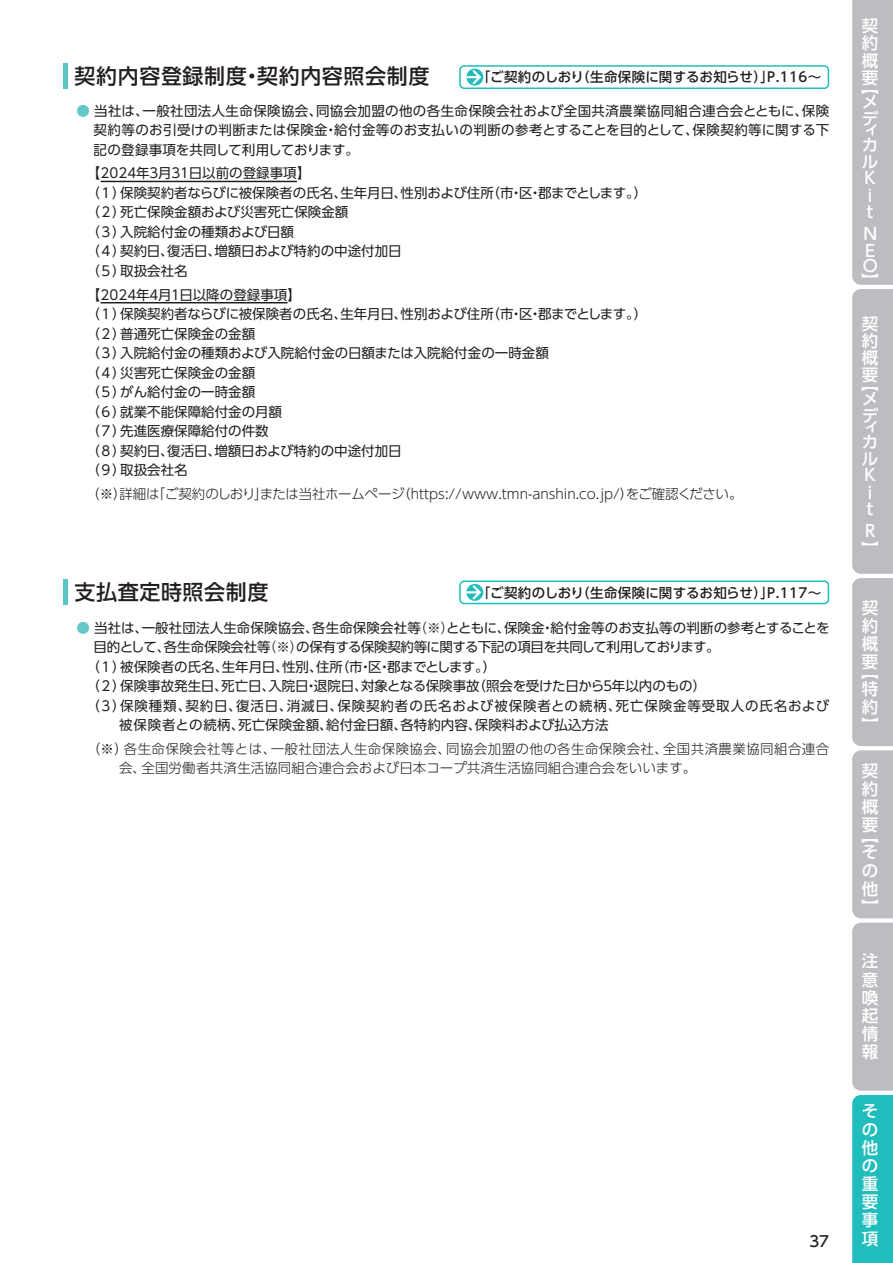
<style>
.page{position:relative;width:893px;height:1263px;background:#fff}
.page>*{position:absolute;margin:0;border:0;box-sizing:border-box;transform-origin:0 0}
.t1{font:500 21px "UD Shin Go NT Pro";letter-spacing:.03em;color:#231f20}
.t2{font:500 16.5px/18.1px "UD Shin Go Pro";color:#fff;text-align:justify}
.t3{font:500 15px "UD Shin Go Pro";color:#231f20}
.t4{font:13.5px/19.5px "UD Shin Go Pro";color:#231f20}
.t5{font:300 13.5px/19.5px "UD Shin Go Pro";letter-spacing:.03em;color:#231f20}
.t6{font:300 13.5px "UD Shin Go Pro";color:#231f20}
.t7{font:500 13.5px "UD Shin Go Pro";letter-spacing:.02em;color:#231f20}
.t8{font:13.5px "UD Shin Go Pro";letter-spacing:.065em;color:#231f20}
.t9{font:13.5px "UD Shin Go Pro";letter-spacing:-.03em;color:#231f20}
.s1{color:#65c7c9}
.s2{font-weight:300}
</style>
<div class="page">
<hr style="left:64px;top:64px;width:4px;height:25px;background:#5ac5c5">
<hr style="left:101px;top:181px;width:196px;height:1px;background:#231f20">
<hr style="left:101px;top:302px;width:187px;height:1px;background:#231f20">
<hr style="left:64px;top:580px;width:4px;height:25px;background:#5ac5c5">
<svg style="left:466px;top:69px;width:17px;height:17px"></svg>
<svg style="left:466px;top:70px;width:15px;height:14px"></svg>
<div style="left:459px;top:65px;width:370px;height:24px;border:2px solid #21bdbd;border-radius:4px"></div>
<svg style="left:466px;top:584px;width:17px;height:17px"></svg>
<svg style="left:466px;top:585px;width:15px;height:14px"></svg>
<div style="left:459px;top:580px;width:370px;height:24px;border:2px solid #21bdbd;border-radius:4px"></div>
<svg style="left:852px;top:0;width:41px;height:1263px;background:#a9bec1"></svg>
<h1 class="t1" style="left:74px;top:59px;width:356px">契約内容登録制度・契約内容照会制度</h1>
<p class="t4" style="left:94px;top:100px;width:737px;text-align:justify;text-indent:-17px"><span class="s1">●</span> 当社は、一般社団法人生命保険協会、同協会加盟の他の各生命保険会社および全国共済農業協同組合連合会とともに、保険契約等のお引受けの判断または保険金・給付金等のお支払いの判断の参考とすることを目的として、保険契約等に関する下記の登録事項を共同して利用しております。</p>
<p class="t4" style="left:86px;top:163px;width:562px">【2024年３月31日以前の登録事項】<br>（1）保険契約者ならびに被保険者の氏名、生年月日、性別および住所（市・区・郡までとします。）（2）死亡保険金額および災害死亡保険金額<br>（3）入院給付金の種類および日額<br>（4）契約日、復活日、増額日および特約の中途付加日<br>（5）取扱会社名</p>
<p class="t4" style="left:86px;top:284px;width:562px">【2024年４月１日以降の登録事項】<br>（1）保険契約者ならびに被保険者の氏名、生年月日、性別および住所（市・区・郡までとします。）（2）普通死亡保険金の金額<br>（3）入院給付金の種類および入院給付金の日額または入院給付金の一時金額<br>（4）災害死亡保険金の金額<br>（5）がん給付金の一時金額<br>（6）就業不能保障給付金の月額<br>（7）先進医療保障給付の件数<br>（8）契約日、復活日、増額日および特約の中途付加日<br>（9）取扱会社名</p>
<p class="t6" style="left:86px;top:483px;width:658px">（※）詳細は「ご契約のしおり」または当社ホームページ（https://www.tmn-anshin.co.jp/）をご確認ください。</p>
<p class="t7" style="left:477px;top:66px;width:346px">「ご契約のしおり（生命保険に関するお知らせ）」P.116～</p>
<h1 class="t1" style="left:74px;top:575px;width:196px">支払査定時照会制度</h1>
<p class="t4" style="left:77px;top:617px;width:754px"><span class="s1">●</span> 当社は、一般社団法人生命保険協会、各生命保険会社等<span class="s2">（※）</span>とともに、保険金・給付金等のお支払等の判断の参考とすることを</p>
<p class="t9" style="left:94px;top:636px;width:627px">目的として、各生命保険会社等<span class="s2">（※）</span>の保有する保険契約等に関する下記の項目を共同して利用しております。</p>
<p class="t4" style="left:86px;top:656px;width:412px">（1）被保険者の氏名、生年月日、性別、住所（市・区・郡までとします。）</p>
<p class="t4" style="left:86px;top:676px;width:621px">（2）保険事故発生日、死亡日、入院日・退院日、対象となる保険事故（照会を受けた日から５年以内のもの）</p>
<p class="t8" style="left:86px;top:694px;width:744px">（3）保険種類、契約日、復活日、消滅日、保険契約者の氏名および被保険者との続柄、死亡保険金等受取人の氏名および</p>
<p class="t4" style="left:119px;top:715px;width:491px">被保険者との続柄、死亡保険金額、給付金日額、各特約内容、保険料および払込方法</p>
<p class="t5" style="left:119px;top:738px;width:712px;text-indent:-32px">（※）各生命保険会社等とは、一般社団法人生命保険協会、同協会加盟の他の各生命保険会社、全国共済農業協同組合連合会、全国労働者共済生活協同組合連合会および日本コープ共済生活協同組合連合会をいいます。</p>
<p class="t7" style="left:477px;top:581px;width:346px">「ご契約のしおり（生命保険に関するお知らせ）」P.117～</p>
<p class="t3" style="left:809px;top:1229px;width:21px">37</p>
<p class="t2" style="left:862px;top:17px;width:18px;line-height:17.1px">契約概要</p>
<p class="t2" style="left:862px;top:78px;width:18px;line-height:16.2px;text-align:left">【メデ</p>
<p class="t2" style="left:862px;top:122px;width:17px;line-height:14.9px">ィカ</p>
<p class="t2" style="left:862px;top:152px;width:17px;line-height:16.8px;text-align:left">ル<br>K i<br>t</p>
<p class="t2" style="left:862px;top:226px;width:18px;line-height:15.5px;text-align:left">N<br>E<br>O】</p>
<p class="t2" style="left:862px;top:315px;width:18px;line-height:17.1px">契約概要</p>
<p class="t2" style="left:862px;top:375px;width:18px;line-height:16.2px;text-align:left">【メデ</p>
<p class="t2" style="left:862px;top:419px;width:17px;line-height:14.9px">ィカ</p>
<p class="t2" style="left:862px;top:449px;width:17px;line-height:16.8px;text-align:left">ル<br>K i<br>t</p>
<p class="t2" style="left:862px;top:522px;width:18px;line-height:17.1px">R】</p>
<p class="t2" style="left:862px;top:598px;width:18px">契約概要</p>
<p class="t2" style="left:862px;top:663px;width:18px;line-height:17.7px">【特約】</p>
<p class="t2" style="left:862px;top:761px;width:18px">契約概要</p>
<p class="t2" style="left:862px;top:826px;width:18px">【その他】</p>
<p class="t2" style="left:862px;top:951px;width:18px">注意喚起情報</p>
<p class="t2" style="left:862px;top:1102px;width:18px">その他の重要事項</p>
</div>
